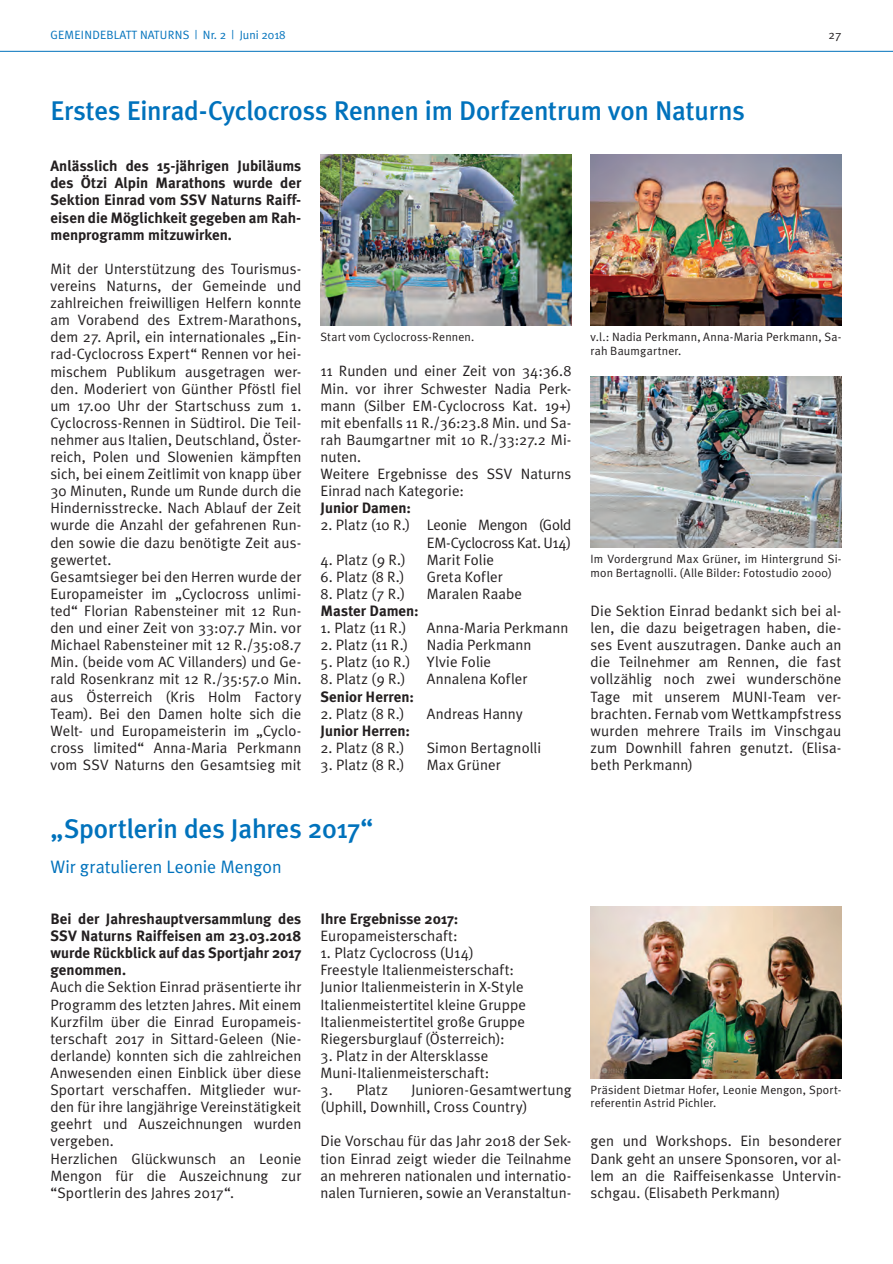
<style>
.page{position:relative;width:893px;height:1264px;background:#fff}
.page>*{position:absolute;margin:0;border:0;box-sizing:border-box;transform-origin:0 0}
.t1{font:500 27px "Meta Plus";letter-spacing:-.01em;color:#0072bc}
.t2{font:18px "Meta Plus Normal";letter-spacing:-.005em;color:#0072bc}
.t3{font:15px/17.1px "Meta Plus Normal";letter-spacing:.005em;color:#231f20}
.t4{font:700 15px/17.1px "Meta Plus";color:#231f20;text-align:justify}
.t5{font:15px/17.1px "Meta Plus Normal";letter-spacing:-.02em;color:#231f20;text-align:right}
.t6{font:12px/13.5px "Meta Plus Normal";letter-spacing:.015em;color:#231f20}
.t7{font:12px "Meta Plus Normal";letter-spacing:.01em;color:#0072bc}
</style>
<div class="page">
<hr style="left:0;top:51px;width:893px;height:1px;background:#0072bc">
<img style="left:320px;top:154px;width:251px;height:171px">
<img style="left:590px;top:154px;width:251px;height:171px">
<img style="left:590px;top:376px;width:251px;height:171px">
<img style="left:590px;top:906px;width:251px;height:171px">
<p class="t7" style="left:50px;top:28px;width:237px">GEMEINDEBLATT NATURNS | Nr. 2 | Juni 2018</p>
<p class="t6" style="left:828px;top:28px;width:14px">27</p>
<h1 class="t1" style="left:50px;top:95px;width:696px">Erstes Einrad-Cyclocross Rennen im Dorfzentrum von Naturns</h1>
<p class="t4" style="left:50px;top:157px;width:252px">Anlässlich des 15-jährigen Jubiläums des Ötzi Alpin Marathons wurde der Sektion Einrad vom SSV Naturns Raiff&shy;eisen die Möglichkeit gegeben am Rah&shy;menprogramm mitzuwirken.</p>
<p class="t3" style="left:50px;top:260px;width:252px">Mit der Unterstützung des Tourismus&shy;vereins Naturns, der Gemeinde und zahlreichen freiwilligen Helfern konnte am Vorabend des Extrem-Marathons, dem 27. April, ein internationales „Ein&shy;rad-Cyclocross Expert“ Rennen vor hei&shy;mischem Publikum ausgetragen wer&shy;den. Moderiert von Günther Pföstl fiel um 17.00 Uhr der Startschuss zum 1.<br>Cyclocross-Rennen in Südtirol. Die Teil&shy;nehmer aus Italien, Deutschland, Öster&shy;reich, Polen und Slowenien kämpften sich, bei einem Zeitlimit von knapp über 30 Minuten, Runde um Runde durch die Hindernisstrecke. Nach Ablauf der Zeit wurde die Anzahl der gefahrenen Run&shy;den sowie die dazu benötigte Zeit aus&shy;gewertet.<br>Gesamtsieger bei den Herren wurde der Europameister im „Cyclocross unlimi&shy;ted“ Florian Rabensteiner mit 12 Run&shy;den und einer Zeit von 33:07.7 Min. vor Michael Rabensteiner mit 12 R./35:08.7<br>Min. (beide vom AC Villanders) und Ge&shy;rald Rosenkranz mit 12 R./35:57.0 Min. aus Österreich (Kris Holm Factory Team). Bei den Damen holte sich die Welt- und Europameisterin im „Cyclo&shy;cross limited“ Anna-Maria Perkmann vom SSV Naturns den Gesamtsieg mit</p>
<p class="t6" style="left:320px;top:330px;width:155px">Start vom Cyclocross-Rennen.</p>
<p class="t6" style="left:590px;top:330px;width:252px">v.l.: Nadia Perkmann, Anna-Maria Perkmann, Sa&shy;rah Baumgartner.</p>
<p class="t3" style="left:320px;top:362px;width:252px">11 Runden und einer Zeit von 34:36.8<br>Min. vor ihrer Schwester Nadia Perk&shy;mann (Silber EM-Cyclocross Kat. 19+) mit ebenfalls 11 R./36:23.8 Min. und Sa&shy;rah Baumgartner mit 10 R./33:27.2 Mi&shy;nuten.<br>Weitere Ergebnisse des SSV Naturns<br>Einrad nach Kategorie:</p>
<p class="t4" style="left:320px;top:499px;width:92px">Junior Damen:</p>
<p class="t5" style="left:320px;top:516px;width:252px">2. Platz (10 R.) Leonie Mengon (Gold<br>EM-Cyclocross Kat. U14)</p>
<p class="t3" style="left:320px;top:550px;width:87px">4. Platz (9 R.)</p>
<p class="t3" style="left:427px;top:550px;width:69px">Marit Folie</p>
<p class="t3" style="left:320px;top:568px;width:86px">6. Platz (8 R.)</p>
<p class="t3" style="left:427px;top:568px;width:77px">Greta Kofler</p>
<p class="t3" style="left:320px;top:585px;width:86px">8. Platz (7 R.)</p>
<p class="t3" style="left:427px;top:585px;width:97px">Maralen Raabe</p>
<p class="t4" style="left:320px;top:602px;width:100px">Master Damen:</p>
<p class="t3" style="left:320px;top:619px;width:88px">1. Platz (11 R.)</p>
<p class="t3" style="left:427px;top:619px;width:143px">Anna-Maria Perkmann</p>
<p class="t3" style="left:320px;top:636px;width:212px">2. Platz (11 R.) Nadia Perkmann</p>
<p class="t3" style="left:320px;top:653px;width:172px">5. Platz (10 R.) Ylvie Folie</p>
<p class="t3" style="left:320px;top:670px;width:87px">8. Platz (9 R.)</p>
<p class="t3" style="left:427px;top:670px;width:102px">Annalena Kofler</p>
<p class="t4" style="left:320px;top:687px;width:95px">Senior Herren:</p>
<p class="t3" style="left:320px;top:704px;width:85px">2. Platz (8 R.)</p>
<p class="t3" style="left:427px;top:704px;width:98px">Andreas Hanny</p>
<p class="t4" style="left:320px;top:722px;width:91px">Junior Herren:</p>
<p class="t3" style="left:320px;top:739px;width:85px">2. Platz (8 R.)</p>
<p class="t3" style="left:427px;top:739px;width:116px">Simon Bertagnolli</p>
<p class="t3" style="left:320px;top:756px;width:86px">3. Platz (8 R.)</p>
<p class="t3" style="left:427px;top:756px;width:75px">Max Grüner</p>
<p class="t6" style="left:590px;top:552px;width:252px">Im Vordergrund Max Grüner, im Hintergrund Si&shy;mon Bertagnolli. (Alle Bilder: Fotostudio 2000)</p>
<p class="t3" style="left:590px;top:602px;width:252px;text-align:justify">Die Sektion Einrad bedankt sich bei al&shy;len, die dazu beigetragen haben, die&shy;ses Event auszutragen. Danke auch an die Teilnehmer am Rennen, die fast vollzählig noch zwei wunderschöne Tage mit unserem MUNI-Team ver&shy;brachten. Fernab vom Wettkampfstress wurden mehrere Trails im Vinschgau zum Downhill fahren genutzt. (Elisa&shy;beth Perkmann)</p>
<h1 class="t1" style="left:50px;top:813px;width:324px">„Sportlerin des Jahres 2017“</h1>
<p class="t2" style="left:50px;top:856px;width:233px">Wir gratulieren Leonie Mengon</p>
<p class="t4" style="left:50px;top:910px;width:252px">Bei der Jahreshauptversammlung des SSV Naturns Raiffeisen am 23.03.2018 wurde Rückblick auf das Sportjahr 2017 genommen.</p>
<p class="t3" style="left:50px;top:978px;width:252px">Auch die Sektion Einrad präsentierte ihr Programm des letzten Jahres. Mit einem Kurzfilm über die Einrad Europameis&shy;terschaft 2017 in Sittard-Geleen (Nie&shy;derlande) konnten sich die zahlreichen Anwesenden einen Einblick über diese Sportart verschaffen. Mitglieder wur&shy;den für ihre langjährige Vereinstätigkeit geehrt und Auszeichnungen wurden vergeben.<br>Herzlichen Glückwunsch an Leonie Mengon für die Auszeichnung zur “Sportlerin des Jahres 2017“.</p>
<p class="t4" style="left:320px;top:910px;width:139px">Ihre Ergebnisse 2017:</p>
<p class="t3" style="left:320px;top:927px;width:139px">Europameisterschaft:</p>
<p class="t3" style="left:320px;top:944px;width:207px">1. Platz Cyclocross (U14)<br>Freestyle Italienmeisterschaft:<br>Junior Italienmeisterin in X-Style Italienmeistertitel kleine Gruppe Italienmeistertitel große Gruppe Riegersburglauf (Österreich):</p>
<p class="t3" style="left:320px;top:1046px;width:170px">3. Platz in der Altersklasse<br>Muni-Italienmeisterschaft:</p>
<p class="t3" style="left:320px;top:1081px;width:69px">3. Platz</p>
<p class="t3" style="left:320px;top:1081px;width:252px;text-indent:91px">Junioren-Gesamtwertung (Uphill, Downhill, Cross Country)</p>
<p class="t3" style="left:320px;top:1132px;width:252px;text-align:justify">Die Vorschau für das Jahr 2018 der Sek&shy;tion Einrad zeigt wieder die Teilnahme an mehreren nationalen und internatio&shy;nalen Turnieren, sowie an Veranstaltun-</p>
<p class="t3" style="left:590px;top:1132px;width:252px;text-align:justify">gen und Workshops. Ein besonderer Dank geht an unsere Sponsoren, vor al&shy;lem an die Raiffeisenkasse Untervin&shy;schgau. (Elisabeth Perkmann)</p>
<p class="t6" style="left:590px;top:1082px;width:252px">Präsident Dietmar Hofer, Leonie Mengon, Sport&shy;referentin Astrid Pichler.</p>
</div>
